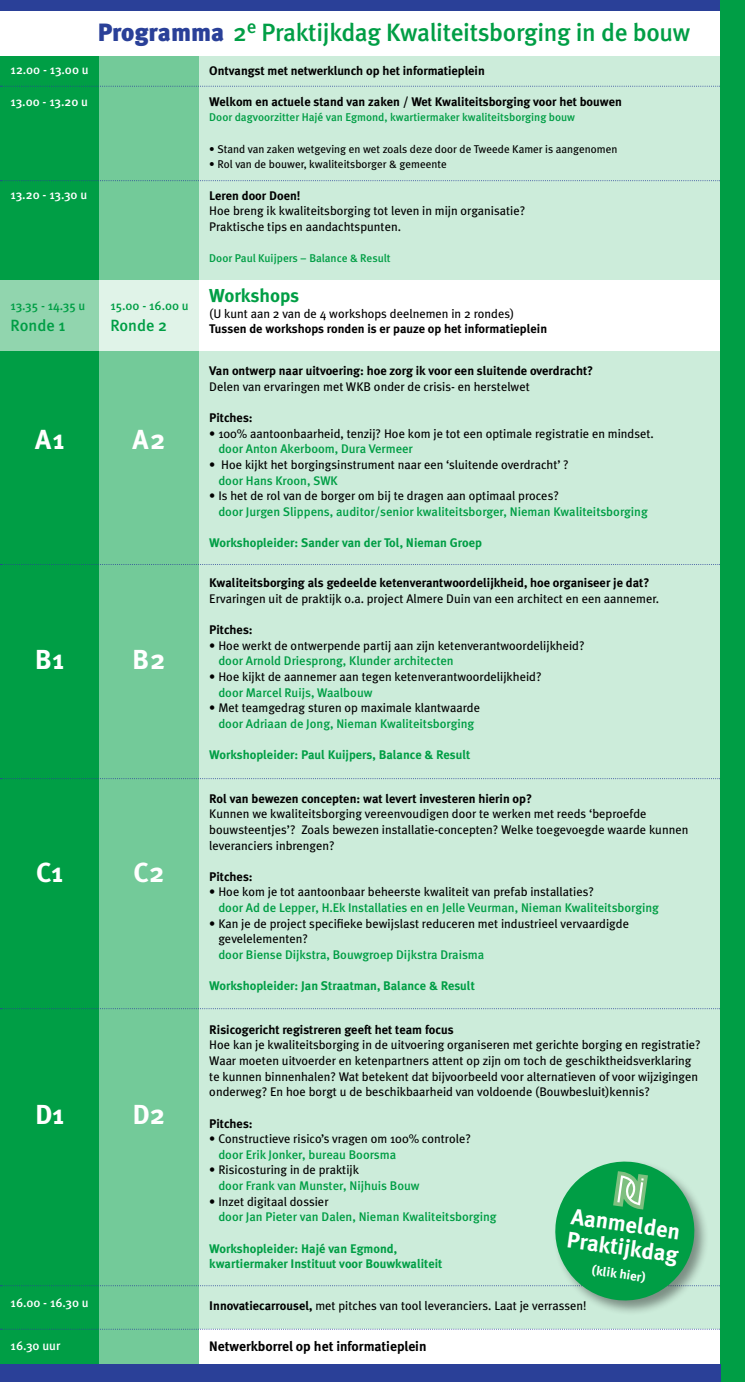
<style>
.page{position:relative;width:745px;height:1382px;background:#fff}
.page>*{position:absolute;margin:0;border:0;box-sizing:border-box;transform-origin:0 0}
.t1{font:700 27.5px "Meta";letter-spacing:.02em;color:#fff}
.t2{font:500 25px "Meta";letter-spacing:-.01em;color:#009e45}
.t3{font:700 22.62px/23.4px "Meta Plus";color:#fff}
.t4{font:700 18.75px "Meta";color:#009e45}
.t5{font:500 16.25px "Meta";color:#009e45}
.t6{font:700 13.75px "Meta";color:#000}
.t7{font:700 12.88px "Meta Plus";color:#fff}
.t8{font:12.5px/15.6px "Meta Plus";color:#000}
.t9{font:500 12.5px "Meta";color:#009e45}
.t10{font:700 12.5px "Meta Plus";color:#000}
.t11{font:700 12.5px/15.6px "Meta Plus";color:#009e45}
.t12{font:500 12.5px "Meta";color:#fff}
.t13{font:700 12.5px "Meta";color:#000}
.t14{font:11.25px "Meta Plus";color:#000}
.t15{font:500 11.25px "Meta";color:#009e45}
.s1{font-family:"Meta Plus";font-weight:900;color:#2a4098}
.s2{font-weight:700}
</style>
<div class="page">
<div style="left:99px;top:57px;width:620px;height:1272px;background:#ccecda"></div>
<div style="left:0;top:57px;width:99px;height:1307px;background:#009e45"></div>
<div style="left:99px;top:57px;width:99px;height:1307px;background:#73ca99"></div>
<svg style="left:1px;top:86px;width:718px;height:1px"></svg>
<svg style="left:1px;top:180px;width:718px;height:1px"></svg>
<svg style="left:1px;top:564px;width:718px;height:1px"></svg>
<svg style="left:1px;top:778px;width:718px;height:1px"></svg>
<svg style="left:1px;top:1008px;width:718px;height:1px"></svg>
<svg style="left:1px;top:1329px;width:718px;height:1px"></svg>
<div style="left:99px;top:280px;width:621px;height:71px;background:#fff"></div>
<div style="left:0;top:0;width:719px;height:11px;background:#2a4098"></div>
<div style="left:719px;top:0;width:25px;height:1382px;background:#009e45"></div>
<div style="left:0;top:1364px;width:719px;height:18px;background:#2a4098"></div>
<div style="left:0;top:280px;width:99px;height:71px;background:#91d5ae"></div>
<div style="left:552px;top:1159px;width:157px;height:157px;background:#000;opacity:.4"></div>
<svg style="left:1px;top:1157px;width:719px;height:148px"></svg>
<div style="left:99px;top:280px;width:99px;height:71px;background:#e0f3e8"></div>
<p class="t12" style="left:11px;top:63px;width:79px">12.00 - 13.00 u</p>
<p class="t12" style="left:11px;top:94px;width:79px">13.00 - 13.20 u</p>
<p class="t12" style="left:11px;top:188px;width:78px">13.20 - 13.30 u</p>
<p class="t9" style="left:11px;top:298px;width:76px">13.35 - 14.35 u</p>
<h3 class="t5" style="left:11px;top:316px;width:56px">Ronde 1</h3>
<h2 class="t2" style="left:97px;top:18px;width:594px"><span class="s1">Programma</span> 2<sup>e</sup> Praktijkdag Kwaliteitsborging in de bouw</h2>
<p class="t9" style="left:110px;top:298px;width:80px">15.00 - 16.00 u</p>
<h3 class="t5" style="left:110px;top:316px;width:58px">Ronde 2</h3>
<p class="t13" style="left:209px;top:63px;width:277px">Ontvangst met netwerklunch op het informatieplein</p>
<p class="t10" style="left:209px;top:94px;width:414px">Welkom en actuele stand van zaken / Wet Kwaliteitsborging voor het bouwen</p>
<p class="t15" style="left:209px;top:111px;width:367px">Door dagvoorzitter Hajé van Egmond, kwartiermaker kwaliteitsborging bouw</p>
<p class="t14" style="left:209px;top:142px;width:409px">• Stand van zaken wetgeving en wet zoals deze door de Tweede Kamer is aangenomen</p>
<p class="t14" style="left:209px;top:158px;width:239px">• Rol van de bouwer, kwaliteitsborger &amp; gemeente</p>
<p class="t10" style="left:209px;top:188px;width:93px">Leren door Doen!</p>
<p class="t8" style="left:209px;top:203px;width:317px">Hoe breng ik kwaliteitsborging tot leven in mijn organisatie?<br>Praktische tips en aandachtspunten.</p>
<p class="t15" style="left:209px;top:252px;width:182px">Door Paul Kuijpers – Balance &amp; Result</p>
<h3 class="t4" style="left:209px;top:284px;width:91px">Workshops</h3>
<p class="t8" style="left:209px;top:306px;width:306px">(U kunt aan 2 van de 4 workshops deelnemen in 2 rondes)</p>
<p class="t10" style="left:209px;top:322px;width:339px">Tussen de workshops ronden is er pauze op het informatieplein</p>
<h1 class="t1" style="left:35px;top:423px;width:31px">A1</h1>
<h1 class="t1" style="left:132px;top:423px;width:34px">A2</h1>
<h1 class="t1" style="left:35px;top:643px;width:31px">B1</h1>
<h1 class="t1" style="left:132px;top:643px;width:34px">B2</h1>
<h1 class="t1" style="left:36px;top:856px;width:29px">C1</h1>
<h1 class="t1" style="left:133px;top:856px;width:32px">C2</h1>
<h1 class="t1" style="left:35px;top:1098px;width:30px">D1</h1>
<h1 class="t1" style="left:133px;top:1098px;width:34px">D2</h1>
<p class="t12" style="left:11px;top:1295px;width:80px">16.00 - 16.30 u</p>
<p class="t10" style="left:209px;top:364px;width:385px">Van ontwerp naar uitvoering: hoe zorg ik voor een sluitende overdracht?</p>
<p class="t8" style="left:209px;top:378px;width:322px">Delen van ervaringen met WKB onder de crisis- en herstelwet</p>
<p class="t10" style="left:209px;top:410px;width:45px">Pitches:</p>
<p class="t8" style="left:209px;top:425px;width:446px">• 100% aantoonbaarheid, tenzij? Hoe kom je tot een optimale registratie en mindset.</p>
<p class="t9" style="left:218px;top:442px;width:196px">door Anton Akerboom, Dura Vermeer</p>
<p class="t8" style="left:209px;top:457px;width:360px">• Hoe kijkt het borgingsinstrument naar een ‘sluitende overdracht’ ?</p>
<p class="t9" style="left:218px;top:473px;width:121px">door Hans Kroon, SWK</p>
<p class="t8" style="left:209px;top:488px;width:351px">• Is het de rol van de borger om bij te dragen aan optimaal proces?</p>
<p class="t9" style="left:218px;top:504px;width:430px">door Jurgen Slippens, auditor/senior kwaliteitsborger, Nieman Kwaliteitsborging</p>
<p class="t11" style="left:209px;top:535px;width:274px">Workshopleider: Sander van der Tol, Nieman Groep</p>
<p class="t10" style="left:209px;top:576px;width:441px">Kwaliteitsborging als gedeelde ketenverantwoordelijkheid, hoe organiseer je dat?</p>
<p class="t8" style="left:209px;top:591px;width:451px">Ervaringen uit de praktijk o.a. project Almere Duin van een architect en een aannemer.</p>
<p class="t10" style="left:209px;top:623px;width:45px">Pitches:</p>
<p class="t8" style="left:209px;top:637px;width:376px">• Hoe werkt de ontwerpende partij aan zijn ketenverantwoordelijkheid?</p>
<p class="t9" style="left:218px;top:654px;width:237px">door Arnold Driesprong, Klunder architecten</p>
<p class="t8" style="left:209px;top:669px;width:333px">• Hoe kijkt de aannemer aan tegen ketenverantwoordelijkheid?</p>
<p class="t9" style="left:218px;top:685px;width:155px">door Marcel Ruijs, Waalbouw</p>
<p class="t8" style="left:209px;top:700px;width:272px">• Met teamgedrag sturen op maximale klantwaarde</p>
<p class="t9" style="left:218px;top:716px;width:257px">door Adriaan de Jong, Nieman Kwaliteitsborging</p>
<p class="t11" style="left:209px;top:747px;width:262px">Workshopleider: Paul Kuijpers, Balance &amp; Result</p>
<p class="t10" style="left:209px;top:791px;width:324px">Rol van bewezen concepten: wat levert investeren hierin op?</p>
<p class="t8" style="left:209px;top:806px;width:480px">Kunnen we kwaliteitsborging vereenvoudigen door te werken met reeds ‘beproefde bouwsteentjes’? Zoals bewezen installatie-concepten? Welke toegevoegde waarde kunnen leveranciers inbrengen?</p>
<p class="t10" style="left:209px;top:869px;width:45px">Pitches:</p>
<p class="t8" style="left:209px;top:884px;width:386px">• Hoe kom je tot aantoonbaar beheerste kwaliteit van prefab installaties?</p>
<p class="t9" style="left:218px;top:900px;width:442px">door Ad de Lepper, H.Ek Installaties en en Jelle Veurman, Nieman Kwaliteitsborging</p>
<p class="t8" style="left:218px;top:915px;width:412px;text-indent:-9px">• Kan je de project specifieke bewijslast reduceren met industrieel vervaardigde gevelelementen?</p>
<p class="t9" style="left:218px;top:947px;width:267px">door Biense Dijkstra, Bouwgroep Dijkstra Draisma</p>
<p class="t11" style="left:209px;top:978px;width:267px">Workshopleider: Jan Straatman, Balance &amp; Result</p>
<p class="t10" style="left:209px;top:1022px;width:245px">Risicogericht registreren geeft het team focus</p>
<p class="t8" style="left:209px;top:1037px;width:492px">Hoe kan je kwaliteitsborging in de uitvoering organiseren met gerichte borging en registratie?<br>Waar moeten uitvoerder en ketenpartners attent op zijn om toch de geschiktheidsverklaring te kunnen binnenhalen? Wat betekent dat bijvoorbeeld voor alternatieven of voor wijzigingen onderweg? En hoe borgt u de beschikbaarheid van voldoende (Bouwbesluit)kennis?</p>
<p class="t10" style="left:209px;top:1116px;width:45px">Pitches:</p>
<p class="t8" style="left:209px;top:1131px;width:263px">• Constructieve risico’s vragen om 100% controle?</p>
<p class="t9" style="left:218px;top:1147px;width:179px">door Erik Jonker, bureau Boorsma</p>
<p class="t8" style="left:209px;top:1162px;width:151px">• Risicosturing in de praktijk</p>
<p class="t9" style="left:218px;top:1178px;width:202px">door Frank van Munster, Nijhuis Bouw</p>
<p class="t8" style="left:209px;top:1193px;width:121px">• Inzet digitaal dossier</p>
<p class="t9" style="left:218px;top:1210px;width:279px">door Jan Pieter van Dalen, Nieman Kwaliteitsborging</p>
<p class="t11" style="left:209px;top:1240px;width:234px">Workshopleider: Hajé van Egmond, kwartiermaker Instituut voor Bouwkwaliteit</p>
<p class="t8" style="left:209px;top:1298px;width:378px"><span class="s2">Innovatiecarrousel,</span> met pitches van tool leveranciers. Laat je verrassen!</p>
<h3 class="t3" style="left:571px;top:1204px;width:114px;rotate:8deg">Aanmelden<br>Praktijkdag</h3>
<p class="t7" style="left:592px;top:1262px;width:56px;rotate:8deg">(klik hier)</p>
<p class="t12" style="left:11px;top:1339px;width:51px">16.30 uur</p>
<p class="t6" style="left:209px;top:1338px;width:219px">Netwerkborrel op het informatieplein</p>
</div>
